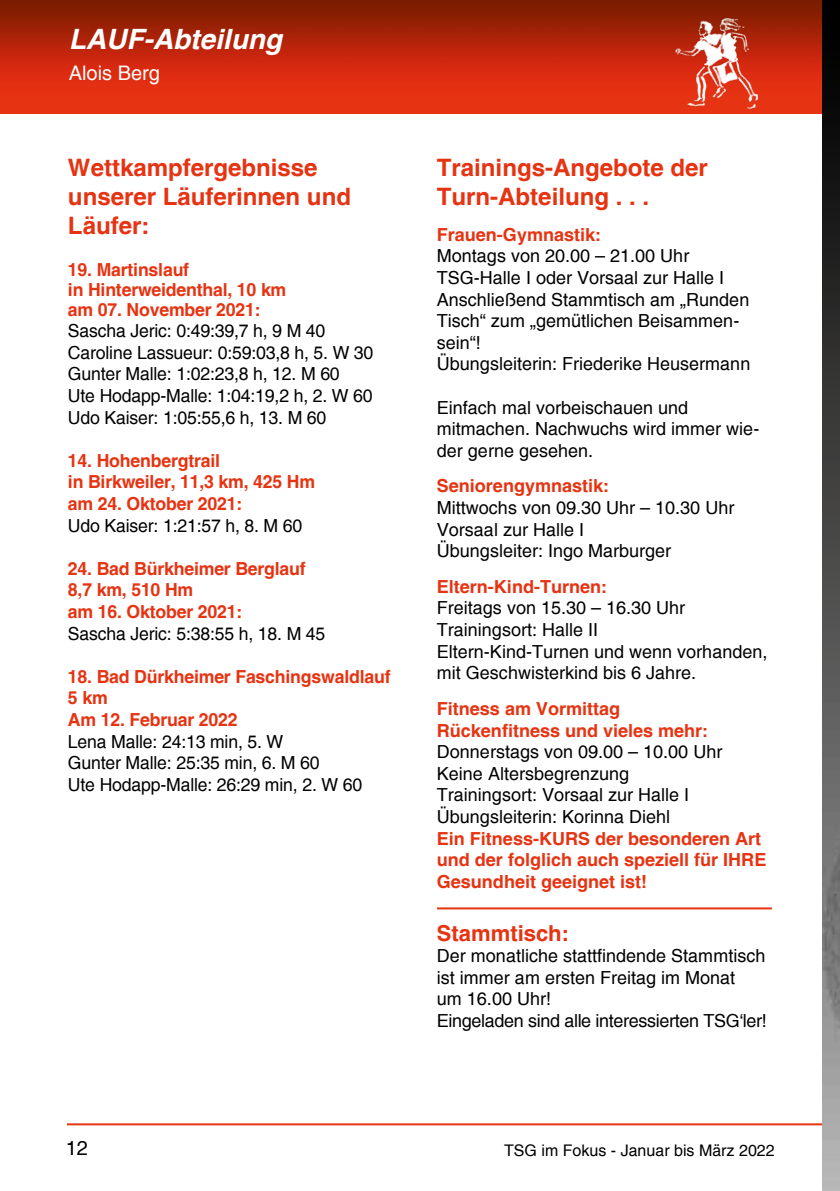
<style>
.page{position:relative;width:840px;height:1191px;background:#fff}
.page>*{position:absolute;margin:0;border:0;box-sizing:border-box;transform-origin:0 0}
.t1{font:italic 700 28px "Helvetica";color:#fff}
.t2{font:700 24px/28.8px "Helvetica";color:#e63312}
.t3{font:700 22px "Helvetica";color:#e63312}
.t4{font:20px "Helvetica";color:#fff}
.t5{font:20px "Helvetica";color:#000}
.t6{font:18px/21.6px "Helvetica";color:#000}
.t7{font:700 18px/21.6px "Helvetica";letter-spacing:-.01em;color:#e63312}
.t8{font:16px "Helvetica";color:#000}
</style>
<div class="page">
<img style="left:0;top:0;width:822px;height:113px">
<hr style="left:67px;top:1123px;width:772px;height:2px;background:#e63312">
<div style="left:822px;top:0;width:17px;height:663px;background:linear-gradient(to bottom,#000,#5b5b5a)"></div>
<img style="left:822px;top:663px;width:17px;height:528px">
<img style="left:670px;top:11px;width:100px;height:102px">
<hr style="left:437px;top:907px;width:334px;height:2px;background:#e63312">
<h1 class="t1" style="left:69px;top:23px;width:215px">LAUF-Abteilung</h1>
<p class="t4" style="left:69px;top:61px;width:93px">Alois Berg</p>
<h2 class="t2" style="left:68px;top:153px;width:284px">Wettkampfergebnisse unserer Läuferinnen und<br>Läufer:</h2>
<p class="t7" style="left:68px;top:259px;width:220px;line-height:20px">19. Martinslauf<br>in Hinterweidenthal, 10 km am 07. November 2021:</p>
<p class="t6" style="left:68px;top:320px;width:307px">Sascha Jeric: 0:49:39,7 h, 9 M 40<br>Caroline Lassueur: 0:59:03,8 h, 5. W 30<br>Gunter Malle: 1:02:23,8 h, 12. M 60<br>Ute Hodapp-Malle: 1:04:19,2 h, 2. W 60<br>Udo Kaiser: 1:05:55,6 h, 13. M 60</p>
<p class="t7" style="left:68px;top:449px;width:248px">14. Hohenbergtrail<br>in Birkweiler, 11,3 km, 425 Hm am 24. Oktober 2021:</p>
<p class="t6" style="left:68px;top:514px;width:236px">Udo Kaiser: 1:21:57 h, 8. M 60</p>
<p class="t7" style="left:68px;top:557px;width:239px">24. Bad Bürkheimer Berglauf<br>8,7 km, 510 Hm<br>am 16. Oktober 2021:</p>
<p class="t6" style="left:68px;top:622px;width:259px">Sascha Jeric: 5:38:55 h, 18. M 45</p>
<p class="t7" style="left:68px;top:665px;width:324px">18. Bad Dürkheimer Faschingswaldlauf<br>5 km<br>Am 12. Februar 2022</p>
<p class="t6" style="left:68px;top:730px;width:295px">Lena Malle: 24:13 min, 5. W<br>Gunter Malle: 25:35 min, 6. M 60<br>Ute Hodapp-Malle: 26:29 min, 2. W 60</p>
<h2 class="t2" style="left:436px;top:153px;width:272px">Trainings-Angebote der<br>Turn-Abteilung . . .</h2>
<p class="t7" style="left:436px;top:223px;width:166px">Frauen-Gymnastik:</p>
<p class="t6" style="left:436px;top:245px;width:315px">Montags von 20.00 – 21.00 Uhr<br>TSG-Halle I oder Vorsaal zur Halle I<br>Anschließend Stammtisch am „Runden<br>Tisch“ zum „gemütlichen Beisammen&shy;sein“!<br>Übungsleiterin: Friederike Heusermann</p>
<p class="t6" style="left:436px;top:396px;width:324px">Einfach mal vorbeischauen und mitmachen. Nachwuchs wird immer wie&shy;der gerne gesehen.</p>
<p class="t7" style="left:436px;top:475px;width:174px">Seniorengymnastik:</p>
<p class="t6" style="left:436px;top:497px;width:299px">Mittwochs von 09.30 Uhr – 10.30 Uhr<br>Vorsaal zur Halle I<br>Übungsleiter: Ingo Marburger</p>
<p class="t7" style="left:436px;top:575px;width:171px">Eltern-Kind-Turnen:</p>
<p class="t6" style="left:436px;top:597px;width:332px">Freitags von 15.30 – 16.30 Uhr<br>Trainingsort: Halle II<br>Eltern-Kind-Turnen und wenn vorhanden, mit Geschwisterkind bis 6 Jahre.</p>
<p class="t7" style="left:436px;top:697px;width:273px">Fitness am Vormittag<br>Rückenfitness und vieles mehr:</p>
<p class="t6" style="left:436px;top:741px;width:287px">Donnerstags von 09.00 – 10.00 Uhr<br>Keine Altersbegrenzung<br>Trainingsort: Vorsaal zur Halle I<br>Übungsleiterin: Korinna Diehl</p>
<p class="t7" style="left:436px;top:827px;width:331px">Ein Fitness-KURS der besonderen Art und der folglich auch speziell für IHRE<br>Gesundheit geeignet ist!</p>
<p class="t3" style="left:436px;top:919px;width:134px">Stammtisch:</p>
<p class="t6" style="left:436px;top:945px;width:331px">Der monatliche stattfindende Stammtisch ist immer am ersten Freitag im Monat<br>um 16.00 Uhr!<br>Eingeladen sind alle interessierten TSG‘ler!</p>
<p class="t5" style="left:66px;top:1135px;width:24px">12</p>
<p class="t8" style="left:504px;top:1141px;width:272px">TSG im Fokus - Januar bis März 2022</p>
</div>
